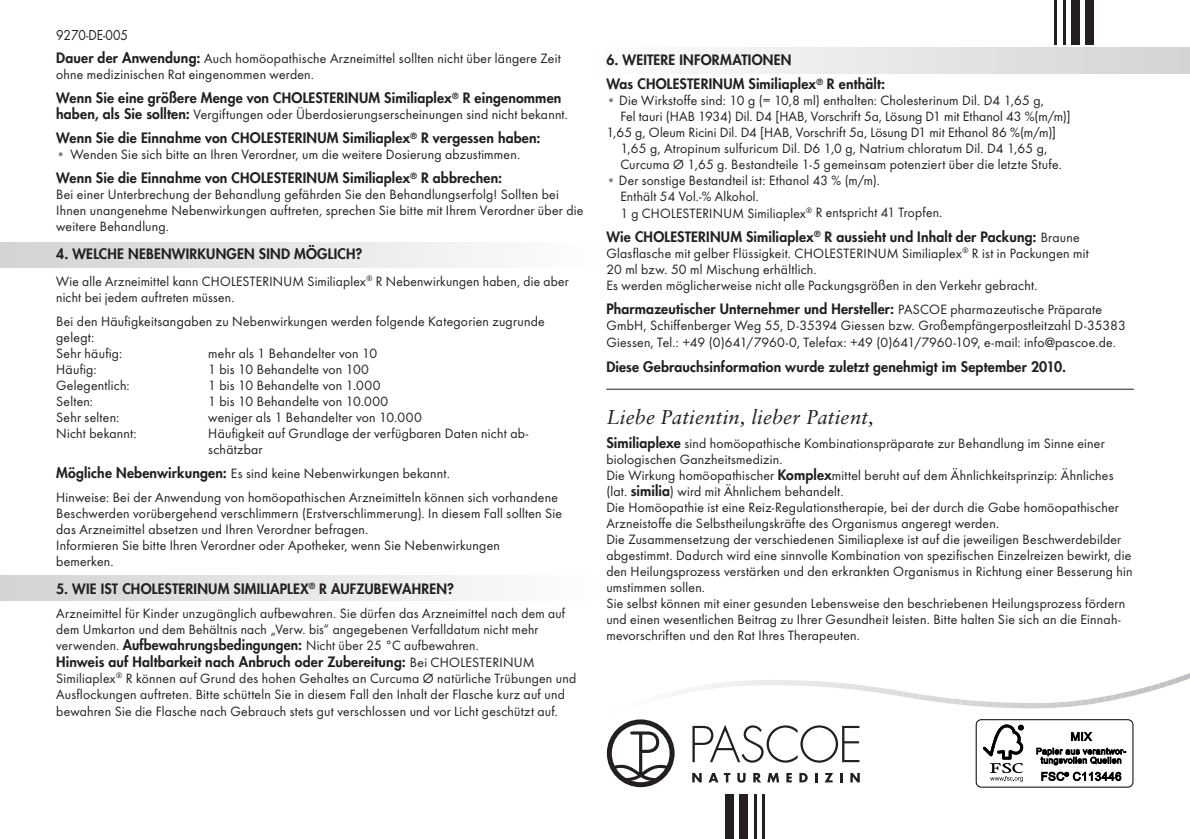
<style>
.page{position:relative;width:1190px;height:839px;background:#fff}
.page>*{position:absolute;margin:0;border:0;box-sizing:border-box;transform-origin:0 0}
.t1{font:italic 20px "Sabon LT Pro";letter-spacing:.01em;color:#231f20}
.t2{font:15px "Futura Boo";color:#231f20;scale:.9 1}
.t3{font:14px/16px "Futura Boo";letter-spacing:.015em;color:#231f20}
.t4{font:800 14px/24px "Futura Com";letter-spacing:.01em;color:#231f20}
.s1{font-family:"Futura Com";font-weight:800}
.s2{color:#808285}
.s3{font-family:"Futura Boo";font-weight:400}
</style>
<div class="page">
<div style="left:583px;top:48px;width:607px;height:25px;background:linear-gradient(to right,#fefefe,#d2d3d5)"></div>
<div style="left:0;top:242px;width:606px;height:25px;background:linear-gradient(to right,#d1d3d5,#fefefe)"></div>
<div style="left:0;top:575px;width:606px;height:25px;background:linear-gradient(to right,#d1d3d5,#fefefe)"></div>
<hr style="left:606px;top:388px;width:527px;height:1px;background:#231f20">
<svg style="left:606px;top:673px;width:584px;height:113px"></svg>
<hr style="left:762px;top:793px;width:3px;height:45px;background:#231f20">
<hr style="left:753px;top:793px;width:3px;height:45px;background:#231f20">
<div style="left:739px;top:793px;width:9px;height:45px;background:#231f20"></div>
<div style="left:725px;top:793px;width:9px;height:45px;background:#231f20"></div>
<hr style="left:1054px;top:0;width:3px;height:45px;background:#231f20">
<hr style="left:1062px;top:0;width:3px;height:45px;background:#231f20">
<div style="left:1071px;top:0;width:8px;height:45px;background:#231f20"></div>
<div style="left:1085px;top:0;width:9px;height:45px;background:#231f20"></div>
<p class="t2" style="left:56px;top:26px;width:81px">9270-DE-005</p>
<p class="t3" style="left:56px;top:50px;width:506px"><span class="s1">Dauer der Anwendung:</span> Auch homöopathische Arzneimittel sollten nicht über längere Zeit ohne medizinischen Rat eingenommen werden.</p>
<p class="t4" style="left:56px;top:85px;width:507px">Wenn Sie eine größere Menge von CHOLESTERINUM Similiaplex<sup>®</sup> R eingenommen</p>
<p class="t3" style="left:56px;top:106px;width:513px"><span class="s1">haben, als Sie sollten:</span> Vergiftungen oder Überdosierungserscheinungen sind nicht bekannt.</p>
<p class="t4" style="left:56px;top:125px;width:486px">Wenn Sie die Einnahme von CHOLESTERINUM Similiaplex<sup>®</sup> R vergessen haben:</p>
<p class="t3" style="left:56px;top:146px;width:465px"><span class="s2">•</span> Wenden Sie sich bitte an Ihren Verordner, um die weitere Dosierung abzustimmen.</p>
<p class="t4" style="left:56px;top:165px;width:447px">Wenn Sie die Einnahme von CHOLESTERINUM Similiaplex<sup>®</sup> R abbrechen:</p>
<p class="t3" style="left:56px;top:186px;width:528px">Bei einer Unterbrechung der Behandlung gefährden Sie den Behandlungserfolg! Sollten bei<br>Ihnen unangenehme Nebenwirkungen auftreten, sprechen Sie bitte mit Ihrem Verordner über die weitere Behandlung.</p>
<p class="t4" style="left:56px;top:241px;width:308px">4. WELCHE NEBENWIRKUNGEN SIND MÖGLICH?</p>
<p class="t3" style="left:56px;top:272px;width:514px">Wie alle Arzneimittel kann CHOLESTERINUM Similiaplex<sup>®</sup> R Nebenwirkungen haben, die aber nicht bei jedem auftreten müssen.</p>
<p class="t3" style="left:56px;top:312px;width:490px">Bei den Häufigkeitsangaben zu Nebenwirkungen werden folgende Kategorien zugrunde gelegt:<br>Sehr häufig:</p>
<p class="t3" style="left:208px;top:344px;width:170px">mehr als 1 Behandelter von 10</p>
<p class="t3" style="left:56px;top:360px;width:42px">Häufig:</p>
<p class="t3" style="left:208px;top:360px;width:162px">1 bis 10 Behandelte von 100</p>
<p class="t3" style="left:56px;top:376px;width:75px">Gelegentlich:</p>
<p class="t3" style="left:208px;top:376px;width:174px">1 bis 10 Behandelte von 1.000</p>
<p class="t3" style="left:56px;top:392px;width:38px">Selten:</p>
<p class="t3" style="left:208px;top:392px;width:182px">1 bis 10 Behandelte von 10.000</p>
<p class="t3" style="left:56px;top:408px;width:65px">Sehr selten:</p>
<p class="t3" style="left:208px;top:408px;width:215px">weniger als 1 Behandelter von 10.000</p>
<p class="t3" style="left:56px;top:424px;width:82px">Nicht bekannt:</p>
<p class="t3" style="left:208px;top:424px;width:321px">Häufigkeit auf Grundlage der verfügbaren Daten nicht ab&shy;schätzbar</p>
<p class="t3" style="left:56px;top:460px;width:503px;line-height:24px"><span class="s1">Mögliche Nebenwirkungen:</span> Es sind keine Nebenwirkungen bekannt.<br>Hinweise: Bei der Anwendung von homöopathischen Arzneimitteln können sich vorhandene</p>
<p class="t3" style="left:56px;top:504px;width:507px">Beschwerden vorübergehend verschlimmern (Erstverschlimmerung). In diesem Fall sollten Sie das Arzneimittel absetzen und Ihren Verordner befragen.<br>Informieren Sie bitte Ihren Verordner oder Apotheker, wenn Sie Nebenwirkungen<br>bemerken.</p>
<p class="t4" style="left:56px;top:575px;width:399px">5. WIE IST CHOLESTERINUM SIMILIAPLEX<sup>®</sup> R AUFZUBEWAHREN?</p>
<p class="t3" style="left:56px;top:604px;width:510px">Arzneimittel für Kinder unzugänglich aufbewahren. Sie dürfen das Arzneimittel nach dem auf dem Umkarton und dem Behältnis nach „Verw. bis“ angegebenen Verfalldatum nicht mehr verwenden. <span class="s1">Aufbewahrungsbedingungen:</span> Nicht über 25 °C aufbewahren.</p>
<p class="t4" style="left:56px;top:648px;width:480px">Hinweis auf Haltbarkeit nach Anbruch oder Zubereitung: <span class="s3">Bei CHOLESTERINUM</span></p>
<p class="t3" style="left:56px;top:669px;width:521px">Similiaplex<sup>®</sup> R können auf Grund des hohen Gehaltes an Curcuma Ø natürliche Trübungen und<br>Ausflockungen auftreten. Bitte schütteln Sie in diesem Fall den Inhalt der Flasche kurz auf und bewahren Sie die Flasche nach Gebrauch stets gut verschlossen und vor Licht geschützt auf.</p>
<p class="t4" style="left:606px;top:48px;width:280px">6. WEITERE INFORMATIONEN<br>Was CHOLESTERINUM Similiaplex<sup>®</sup> R enthält:</p>
<p class="t3" style="left:606px;top:92px;width:439px"><span class="s2">•</span> Die Wirkstoffe sind: 10 g (= 10,8 ml) enthalten: Cholesterinum Dil. D4 1,65 g,</p>
<p class="t3" style="left:620px;top:108px;width:452px">Fel tauri (HAB 1934) Dil. D4 [HAB, Vorschrift 5a, Lösung D1 mit Ethanol 43 %(m/m)]</p>
<p class="t3" style="left:606px;top:124px;width:451px">1,65 g, Oleum Ricini Dil. D4 [HAB, Vorschrift 5a, Lösung D1 mit Ethanol 86 %(m/m)]</p>
<p class="t3" style="left:620px;top:140px;width:428px">1,65 g, Atropinum sulfuricum Dil. D6 1,0 g, Natrium chloratum Dil. D4 1,65 g,</p>
<p class="t3" style="left:620px;top:156px;width:443px">Curcuma Ø 1,65 g. Bestandteile 1-5 gemeinsam potenziert über die letzte Stufe.</p>
<p class="t3" style="left:620px;top:172px;width:323px;text-indent:-14px"><span class="s2">•</span> Der sonstige Bestandteil ist: Ethanol 43 % (m/m).<br>Enthält 54 Vol.-% Alkohol.<br>1 g CHOLESTERINUM Similiaplex<sup>®</sup> R entspricht 41 Tropfen.</p>
<p class="t4" style="left:606px;top:224px;width:475px">Wie CHOLESTERINUM Similiaplex<sup>®</sup> R aussieht und Inhalt der Packung: <span class="s3">Braune</span></p>
<p class="t3" style="left:606px;top:244px;width:484px">Glasflasche mit gelber Flüssigkeit. CHOLESTERINUM Similiaplex<sup>®</sup> R ist in Packungen mit<br>20 ml bzw. 50 ml Mischung erhältlich.<br>Es werden möglicherweise nicht alle Packungsgrößen in den Verkehr gebracht.</p>
<p class="t4" style="left:606px;top:296px;width:497px">Pharmazeutischer Unternehmer und Hersteller: <span class="s3">PASCOE pharmazeutische Präparate</span></p>
<p class="t3" style="left:606px;top:317px;width:521px;line-height:16.8px">GmbH, Schiffenberger Weg 55, D-35394 Giessen bzw. Großempfängerpostleitzahl D-35383<br>Giessen, Tel.: +49 (0)641/7960-0, Telefax: +49 (0)641/7960-109, e-mail: info@pascoe.de.</p>
<p class="t4" style="left:606px;top:354px;width:461px">Diese Gebrauchsinformation wurde zuletzt genehmigt im September 2010.</p>
<h1 class="t1" style="left:606px;top:404px;width:269px">Liebe Patientin, lieber Patient,</h1>
<p class="t3" style="left:606px;top:435px;width:528px"><span class="s1">Similiaplexe</span> sind homöopathische Kombinationspräparate zur Behandlung im Sinne einer biologischen Ganzheitsmedizin.<br>Die Wirkung homöopathischer <span class="s1">Komplex</span>mittel beruht auf dem Ähnlichkeitsprinzip: Ähnliches (lat. <span class="s1">similia</span>) wird mit Ähnlichem behandelt.<br>Die Homöopathie ist eine Reiz-Regulationstherapie, bei der durch die Gabe homöopathischer Arzneistoffe die Selbstheilungskräfte des Organismus angeregt werden.<br>Die Zusammensetzung der verschiedenen Similiaplexe ist auf die jeweiligen Beschwerdebilder abgestimmt. Dadurch wird eine sinnvolle Kombination von spezifischen Einzelreizen bewirkt, die den Heilungsprozess verstärken und den erkrankten Organismus in Richtung einer Besserung hin umstimmen sollen.<br>Sie selbst können mit einer gesunden Lebensweise den beschriebenen Heilungsprozess fördern und einen wesentlichen Beitrag zu Ihrer Gesundheit leisten. Bitte halten Sie sich an die Einnah&shy;mevorschriften und den Rat Ihres Therapeuten.</p>
</div>
